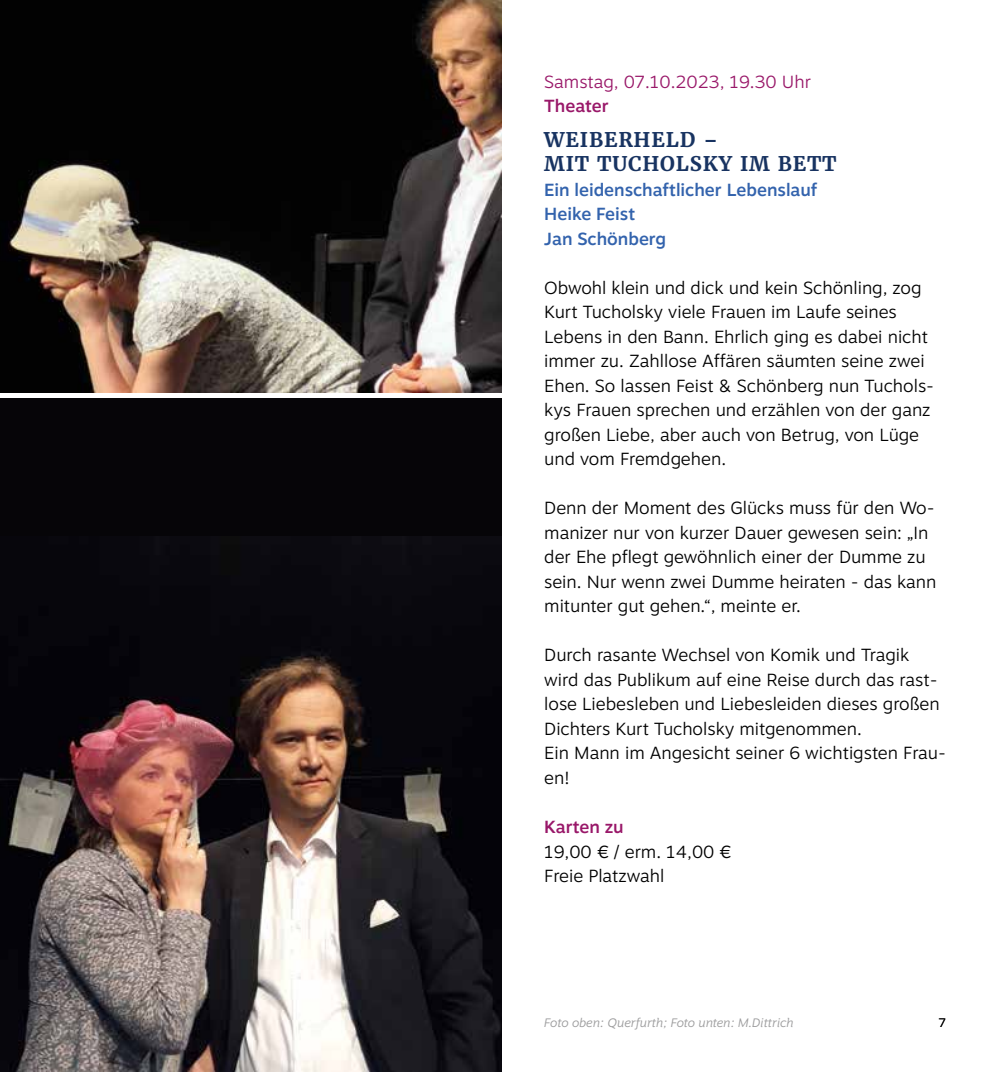
<style>
.page{position:relative;width:1003px;height:1072px;background:#fff}
.page>*{position:absolute;margin:0;border:0;box-sizing:border-box;transform-origin:0 0}
.t1{font:700 20.12px/24.5px "Merriweather";letter-spacing:.04em;color:#183361}
.t2{font:300 17.5px/24.5px "Motiva Sans";color:#000}
.t3{font:500 17.5px/24.5px "Motiva Sans";color:#3363ad}
.t4{font:300 17.5px "Motiva Sans";color:#991869}
.t5{font:500 17.5px "Motiva Sans";color:#991869}
.t6{font:italic 300 12.25px "Motiva Sans";color:#9c9c9d}
.t7{font:300 12.25px "Motiva Sans";color:#000}
</style>
<div class="page">
<img style="left:0;top:0;width:501px;height:392px">
<div style="left:0;top:399px;width:501px;height:672px;background:#060508"></div>
<img style="left:0;top:536px;width:501px;height:535px">
<p class="t4" style="left:544px;top:69px;width:268px">Samstag, 07.10.2023, 19.30 Uhr</p>
<p class="t5" style="left:544px;top:93px;width:66px">Theater</p>
<p class="t1" style="left:544px;top:127px;width:294px">WEIBERHELD –<br>MIT TUCHOLSKY IM BETT</p>
<p class="t3" style="left:544px;top:177px;width:274px">Ein leidenschaftlicher Lebenslauf<br>Heike Feist<br>Jan Schönberg</p>
<p class="t2" style="left:544px;top:275px;width:391px">Obwohl klein und dick und kein Schönling, zog Kurt Tucholsky viele Frauen im Laufe seines Lebens in den Bann. Ehrlich ging es dabei nicht immer zu. Zahllose Affären säumten seine zwei Ehen. So lassen Feist &amp; Schönberg nun Tuchols&shy;kys Frauen sprechen und erzählen von der ganz großen Liebe, aber auch von Betrug, von Lüge und vom Fremdgehen.</p>
<p class="t2" style="left:544px;top:495px;width:393px">Denn der Moment des Glücks muss für den Wo&shy;manizer nur von kurzer Dauer gewesen sein: „In der Ehe pflegt gewöhnlich einer der Dumme zu sein. Nur wenn zwei Dumme heiraten - das kann mitunter gut gehen.“, meinte er.</p>
<p class="t2" style="left:544px;top:642px;width:403px">Durch rasante Wechsel von Komik und Tragik wird das Publikum auf eine Reise durch das rast&shy;lose Liebesleben und Liebesleiden dieses großen Dichters Kurt Tucholsky mitgenommen.<br>Ein Mann im Angesicht seiner 6 wichtigsten Frau&shy;en!</p>
<p class="t5" style="left:544px;top:814px;width:81px">Karten zu</p>
<p class="t2" style="left:544px;top:838px;width:188px">19,00 € / erm. 14,00 €<br>Freie Platzwahl</p>
<p class="t6" style="left:544px;top:1014px;width:251px">Foto oben: Querfurth; Foto unten: M.Dittrich</p>
<p class="t7" style="left:938px;top:1014px;width:9px">7</p>
</div>
